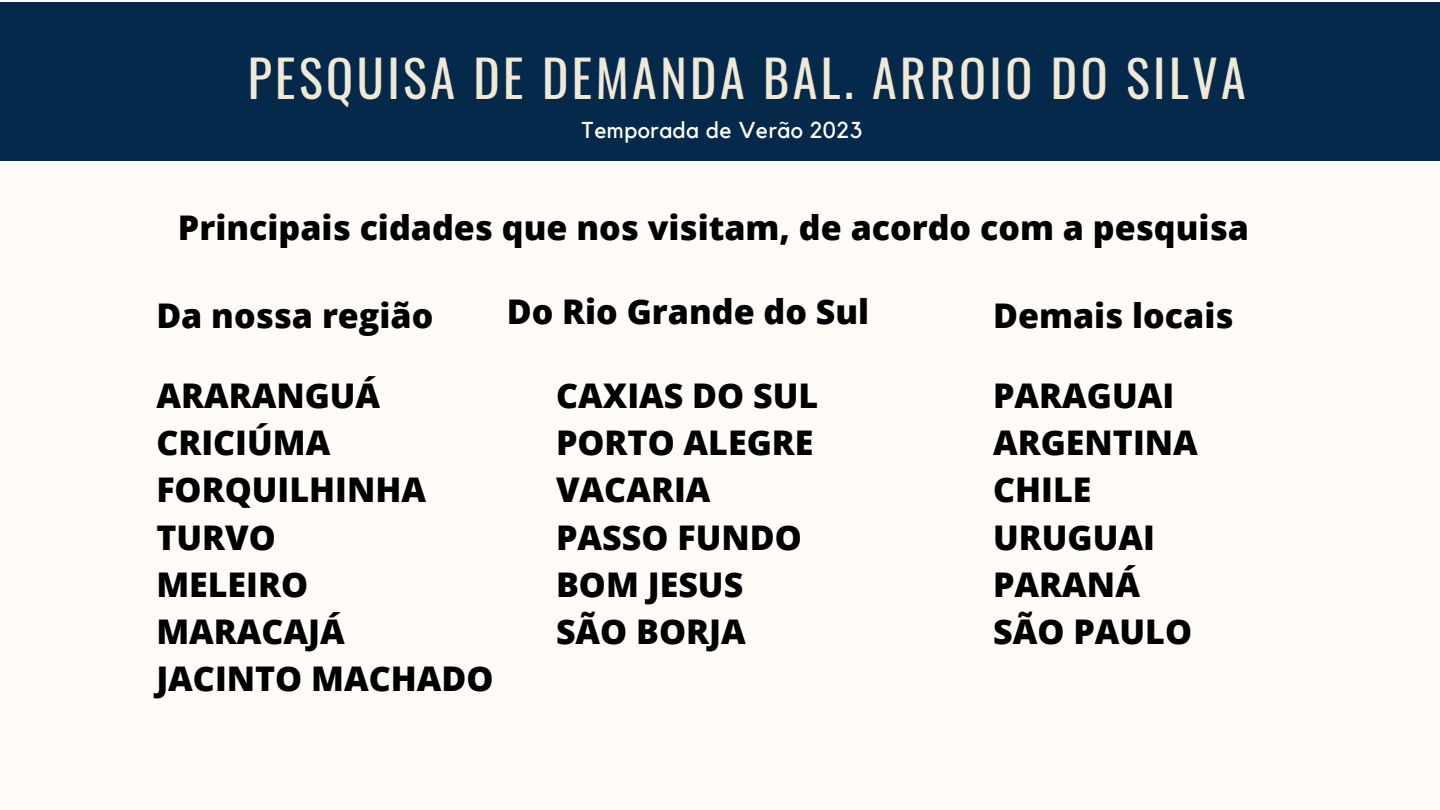
<style>
.page{position:relative;width:1440px;height:810px;background:#fffcf7}
.page>*{position:absolute;margin:0;border:0;box-sizing:border-box;transform-origin:0 0}
.t1{font:50px "Oswald";letter-spacing:.07em;color:#f0e9d6}
.t2{font:800 34px/47.2px "Open Sans";color:#000}
.t3{font:22.9px "Kollektif";letter-spacing:.02em;color:#fff}
</style>
<div class="page">
<div style="left:0;top:2px;width:1440px;height:159px;background:#05294a"></div>
<h1 class="t1" style="left:248px;top:40px;width:1000px">PESQUISA DE DEMANDA BAL. ARROIO DO SILVA</h1>
<p class="t3" style="left:582px;top:119px;width:282px">Temporada de Verão 2023</p>
<p class="t2" style="left:178px;top:203px;width:1073px">Principais cidades que nos visitam, de acordo com a pesquisa</p>
<p class="t2" style="left:156px;top:291px;width:279px">Da nossa região</p>
<p class="t2" style="left:507px;top:287px;width:364px">Do Rio Grande do Sul</p>
<p class="t2" style="left:156px;top:371px;width:339px">ARARANGUÁ<br>CRICIÚMA<br>FORQUILHINHA<br>TURVO<br>MELEIRO<br>MARACAJÁ<br>JACINTO MACHADO</p>
<p class="t2" style="left:556px;top:371px;width:264px">CAXIAS DO SUL<br>PORTO ALEGRE<br>VACARIA<br>PASSO FUNDO<br>BOM JESUS<br>SÃO BORJA</p>
<p class="t2" style="left:993px;top:291px;width:242px">Demais locais</p>
<p class="t2" style="left:993px;top:371px;width:206px">PARAGUAI<br>ARGENTINA<br>CHILE<br>URUGUAI<br>PARANÁ<br>SÃO PAULO</p>
</div>
